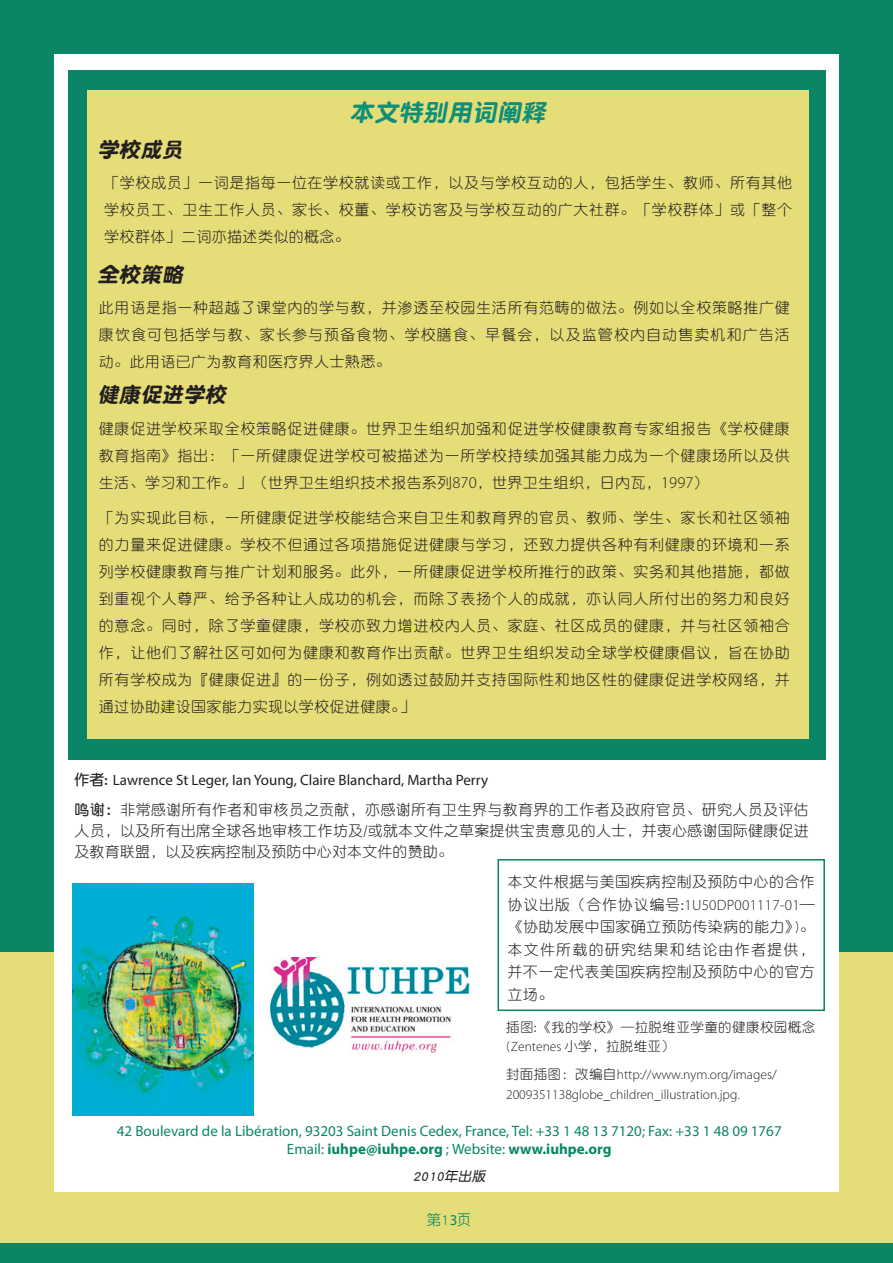
<style>
.page{position:relative;width:893px;height:1263px;background:#fff}
.page>*{position:absolute;margin:0;border:0;box-sizing:border-box;transform-origin:0 0}
.t1{font:italic 24px "DFP Yuan W9";color:#0f8f77}
.t2{font:italic 21px "DFP Yuan W9";color:#231f20}
.t3{font:15px/27px "DFP Yuan W3";letter-spacing:.025em;color:#231f20;text-align:justify}
.t4{font:15px/18px "Myriad Pro";color:#0a8666;text-align:center}
.t5{font:15px "Myriad Pro";color:#231f20}
.t6{font:300 15px "Myriad Pro";letter-spacing:.015em;color:#231f20}
.t7{font:15px "DFP Yuan W3";color:#0a8666}
.t8{font:300 13.5px/19.5px "Myriad Pro";color:#231f20}
.t9{font:13.5px/19.5px "DFP Yuan W3";letter-spacing:.03em;color:#231f20}
.t10{font:italic 13.5px "DFP Yuan W7";color:#231f20}
.s1{font-family:"Myriad Pro";font-weight:300;font-size:16.5px}
.s2{font-family:"DFP Yuan W7"}
.s3{font-family:"DFP Yuan W3";font-weight:400}
.s4{font-family:"Myriad Pro";font-weight:300}
.s5{font-weight:700}
.s6{font-family:"Myriad Pro"}
</style>
<div class="page">
<div style="left:0;top:932px;width:893px;height:331px;background:#e5dd77"></div>
<div style="left:0;top:0;width:893px;height:951px;background:#0a8666"></div>
<div style="left:0;top:1244px;width:893px;height:19px;background:#0a8666"></div>
<div style="left:54px;top:54px;width:785px;height:1138px;background:#fff"></div>
<div style="left:68px;top:70px;width:757px;height:690px;background:#0a8666"></div>
<div style="left:87px;top:90px;width:722px;height:648px;background:#e5dd77"></div>
<img style="left:72px;top:883px;width:181px;height:232px">
<img style="left:270px;top:958px;width:200px;height:95px">
<div style="left:497px;top:859px;width:328px;height:152px;border:2px solid #0a8666"></div>
<h1 class="t1" style="left:349px;top:99px;width:202px">本文特别用词阐释</h1>
<h2 class="t2" style="left:97px;top:138px;width:91px">学校成员</h2>
<p class="t3" style="left:104px;top:169px;width:689px">「学校成员」一词是指每一位在学校就读或工作，以及与学校互动的人，包括学生、教师、所有其他学校员工、卫生工作人员、家长、校董、学校访客及与学校互动的广大社群。「学校群体」或「整个学校群体」二词亦描述类似的概念。</p>
<h2 class="t2" style="left:97px;top:263px;width:91px">全校策略</h2>
<p class="t3" style="left:99px;top:294px;width:692px">此用语是指一种超越了课堂内的学与教，并渗透至校园生活所有范畴的做法。例如以全校策略推广健康饮食可包括学与教、家长参与预备食物、学校膳食、早餐会，以及监管校内自动售卖机和广告活动。此用语已广为教育和医疗界人士熟悉。</p>
<h2 class="t2" style="left:97px;top:383px;width:134px">健康促进学校</h2>
<p class="t3" style="left:99px;top:414px;width:692px">健康促进学校采取全校策略促进健康。世界卫生组织加强和促进学校健康教育专家组报告《学校健康教育指南》指出：「一所健康促进学校可被描述为一所学校持续加强其能力成为一个健康场所以及供生活、学习和工作。」（世界卫生组织技术报告系列<span class="s1">870</span>，世界卫生组织，日内瓦，<span class="s1">1997</span>）</p>
<p class="t3" style="left:99px;top:504px;width:692px">「为实现此目标，一所健康促进学校能结合来自卫生和教育界的官员、教师、学生、家长和社区领袖的力量来促进健康。学校不但通过各项措施促进健康与学习，还致力提供各种有利健康的环境和一系列学校健康教育与推广计划和服务。此外，一所健康促进学校所推行的政策、实务和其他措施，都做到重视个人尊严、给予各种让人成功的机会，而除了表扬个人的成就，亦认同人所付出的努力和良好的意念。同时，除了学童健康，学校亦致力增进校内人员、家庭、社区成员的健康，并与社区领袖合作，让他们了解社区可如何为健康和教育作出贡献。世界卫生组织发动全球学校健康倡议，旨在协助所有学校成为『健康促进』的一份子，例如透过鼓励并支持国际性和地区性的健康促进学校网络，并通过协助建设国家能力实现以学校促进健康。」</p>
<p class="t5" style="left:74px;top:771px;width:415px"><span class="s2">作者:</span> Lawrence St Leger, Ian Young, Claire Blanchard, Martha Perry</p>
<p class="t3" style="left:74px;top:799px;width:736px;line-height:21px"><span class="s2">鸣谢：</span>非常感谢所有作者和审核员之贡献，亦感谢所有卫生界与教育界的工作者及政府官员、研究人员及评估人员，以及所有出席全球各地审核工作坊及/或就本文件之草案提供宝贵意见的人士，并衷心感谢国际健康促进及教育联盟，以及疾病控制及预防中心对本文件的赞助。</p>
<p class="t3" style="left:508px;top:868px;width:309px">本文件根据与美国疾病控制及预防中心的合作</p>
<p class="t6" style="left:508px;top:896px;width:309px"><span class="s3">协议出版（合作协议编号:</span>1U50DP001117-01<span class="s3">—</span></p>
<p class="t3" style="left:508px;top:915px;width:309px;line-height:22.5px">《协助发展中国家确立预防传染病的能力》)。本文件所载的研究结果和结论由作者提供，并不一定代表美国疾病控制及预防中心的官方立场。</p>
<p class="t9" style="left:506px;top:1017px;width:311px">插图:《我的学校》—拉脱维亚学童的健康校园概念(<span class="s4">Zentenes</span> 小学，拉脱维亚）</p>
<p class="t8" style="left:506px;top:1065px;width:272px"><span class="s3">封面插图：改编自</span>http://www.nym.org/images/<br>2009351138globe_children_illustration.jpg.</p>
<p class="t4" style="left:117px;top:1122px;width:666px">42 Boulevard de la Libération, 93203 Saint Denis Cedex, France, Tel: +33 1 48 13 7120; Fax: +33 1 48 09 1767<br>Email: <span class="s5">iuhpe@iuhpe.org</span> ; Website: <span class="s5">www.iuhpe.org</span></p>
<p class="t10" style="left:413px;top:1169px;width:76px">2010年出版</p>
<p class="t7" style="left:427px;top:1212px;width:46px">第1<span class="s6">3</span>页</p>
</div>
